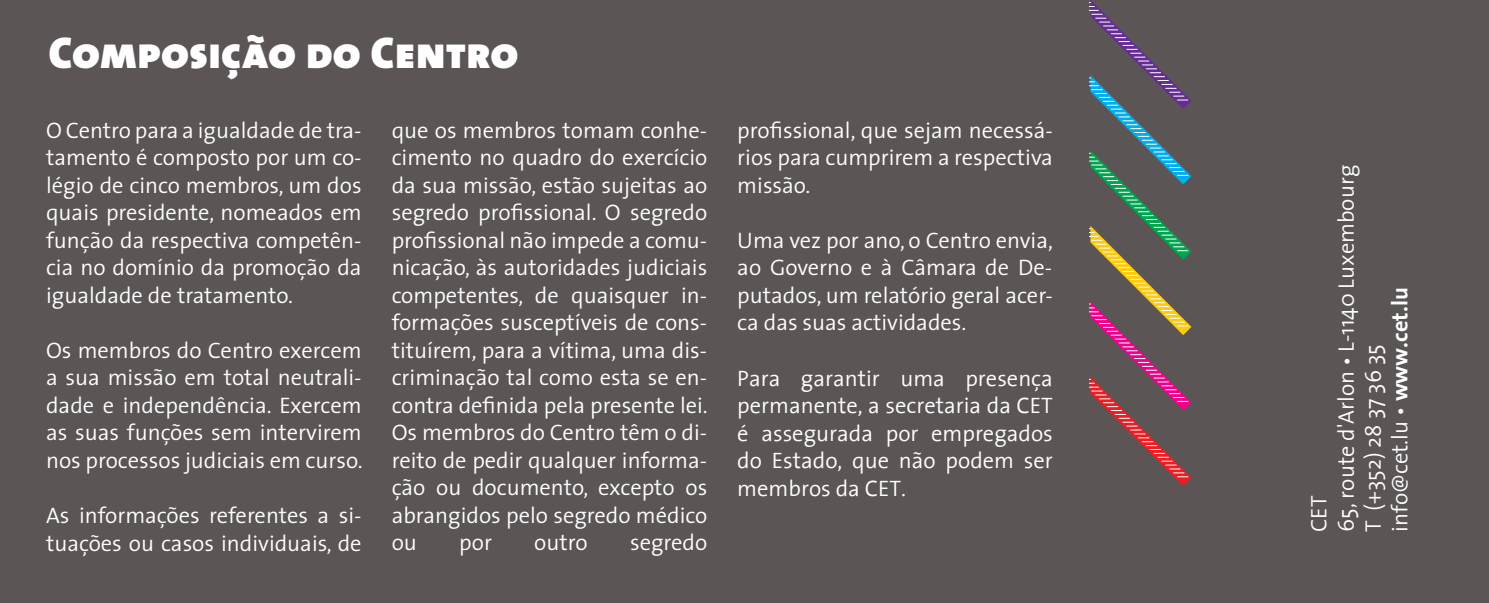
<style>
.page{position:relative;width:1489px;height:603px;background:#fff}
.page>*{position:absolute;margin:0;border:0;box-sizing:border-box;transform-origin:0 0}
.Titre{font:45px "The Sans Black Caps";color:#fff}
.text_bloc_PT{font:300 22.5px/27.5px "The Sans";color:#fff;text-align:justify}
.text_bloc_DE{font:300 22.5px/27.5px "The Sans";color:#fff;text-align:justify}
.text{font:300 22.5px/27px "The Sans";color:#fff}
.s1{font-weight:700}
</style>
<div class="page">
<div style="left:0;top:0;width:1488px;height:602px;background:#5b5655"></div>
<svg style="left:1089px;top:0;width:102px;height:485px"></svg>
<p class="Titre" style="left:49px;top:14px;width:471px">Composição do Centro</p>
<p class="text_bloc_PT" style="left:46px;top:115px;width:317px">O Centro para a igualdade de tra&shy;tamento é composto por um co&shy;légio de cinco membros, um dos quais presidente, nomeados em função da respectiva competên&shy;cia no domínio da promoção da igualdade de tratamento.</p>
<p class="text_bloc_PT" style="left:46px;top:335px;width:318px">Os membros do Centro exercem a sua missão em total neutrali&shy;dade e independência. Exercem as suas funções sem intervirem nos processos judiciais em curso.</p>
<p class="text_bloc_PT" style="left:46px;top:500px;width:317px">As informações referentes a si&shy;tuações ou casos individuais, de</p>
<p class="text_bloc_PT" style="left:392px;top:115px;width:317px">que os membros tomam conhe&shy;cimento no quadro do exercício da sua missão, estão sujeitas ao segredo profissional. O segredo profissional não impede a comu&shy;nicação, às autoridades judiciais competentes, de quaisquer in&shy;formações susceptíveis de cons&shy;tituírem, para a vítima, uma dis&shy;criminação tal como esta se en&shy;contra definida pela presente lei.</p>
<p class="text_bloc_PT" style="left:392px;top:418px;width:317px">Os membros do Centro têm o di&shy;reito de pedir qualquer informa&shy;ção ou documento, excepto os abrangidos pelo segredo médico ou</p>
<p class="text_bloc_PT" style="left:459px;top:528px;width:34px">por</p>
<p class="text_bloc_PT" style="left:534px;top:528px;width:55px">outro</p>
<p class="text_bloc_PT" style="left:630px;top:528px;width:79px">segredo</p>
<p class="text_bloc_DE" style="left:737px;top:115px;width:317px">profissional, que sejam necessá&shy;rios para cumprirem a respectiva missão.</p>
<p class="text_bloc_DE" style="left:737px;top:225px;width:317px">Uma vez por ano, o Centro envia, ao Governo e à Câmara de De&shy;putados, um relatório geral acer&shy;ca das suas actividades.</p>
<p class="text_bloc_DE" style="left:737px;top:363px;width:317px">Para garantir uma presença permanente, a secretaria da CET é assegurada por empregados do Estado, que não podem ser membros da CET.</p>
<p class="text" style="left:1304px;top:531px;width:368px;rotate:-90deg">CET<br>65, route d'Arlon • L-1140 Luxembourg<br>T (+352) 28 37 36 35<br>info@cet.lu • <span class="s1">www.cet.lu</span></p>
</div>
